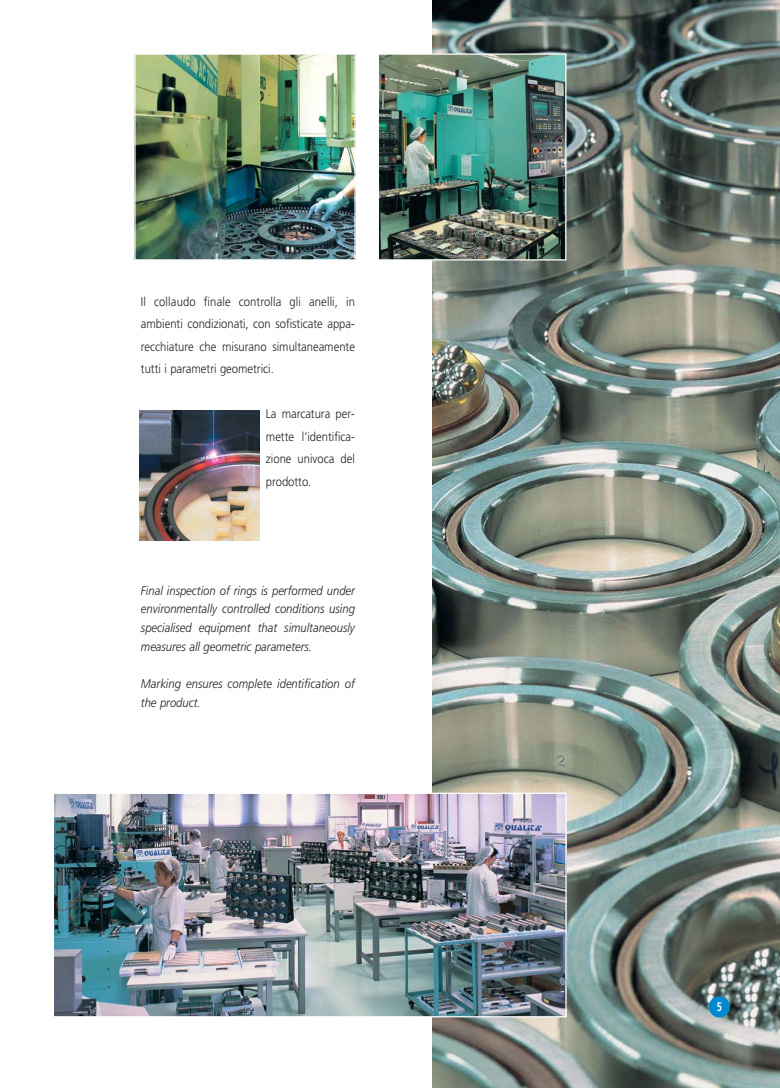
<style>
.page{position:relative;width:780px;height:1088px;background:#fff}
.page>*{position:absolute;margin:0;border:0;box-sizing:border-box;transform-origin:0 0}
.t1{font:300 12.5px/22.5px "Frutiger";color:#231f20;text-align:justify;scale:.9 1}
.t2{font:italic 300 12.5px/18.8px "Frutiger";color:#231f20;text-align:justify;scale:.9 1}
.t3{font:700 12.5px "Frutiger";color:#fff;scale:.75 1}
</style>
<div class="page">
<img style="left:432px;top:0;width:347px;height:1088px">
<div style="left:708px;top:996px;width:22px;height:21px;background:#0089cf;border-radius:50%"></div>
<img style="left:380px;top:55px;width:184px;height:203px">
<div style="left:378px;top:53px;width:188px;height:207px;border:1px solid #fff"></div>
<img style="left:55px;top:795px;width:509px;height:220px">
<div style="left:53px;top:793px;width:513px;height:224px;border:1px solid #fff"></div>
<img style="left:136px;top:55px;width:217px;height:203px">
<div style="left:134px;top:53px;width:221px;height:207px;border:1px solid #fff"></div>
<img style="left:139px;top:411px;width:121px;height:129px">
<p class="t1" style="left:141px;top:291px;width:239px">Il collaudo finale controlla gli anelli, in ambienti condizionati, con sofisticate appa&shy;recchiature che misurano simultaneamente tutti i parametri geometrici.</p>
<p class="t1" style="left:266px;top:404px;width:100px">La marcatura per&shy;mette l’identifica&shy;zione univoca del prodotto.</p>
<p class="t2" style="left:141px;top:582px;width:239px">Final inspection of rings is performed under environmentally controlled conditions using specialised equipment that simultaneously measures all geometric parameters.</p>
<p class="t2" style="left:141px;top:675px;width:239px">Marking ensures complete identification of the product.</p>
<p class="t3" style="left:716px;top:1001px;width:8px">5</p>
</div>
